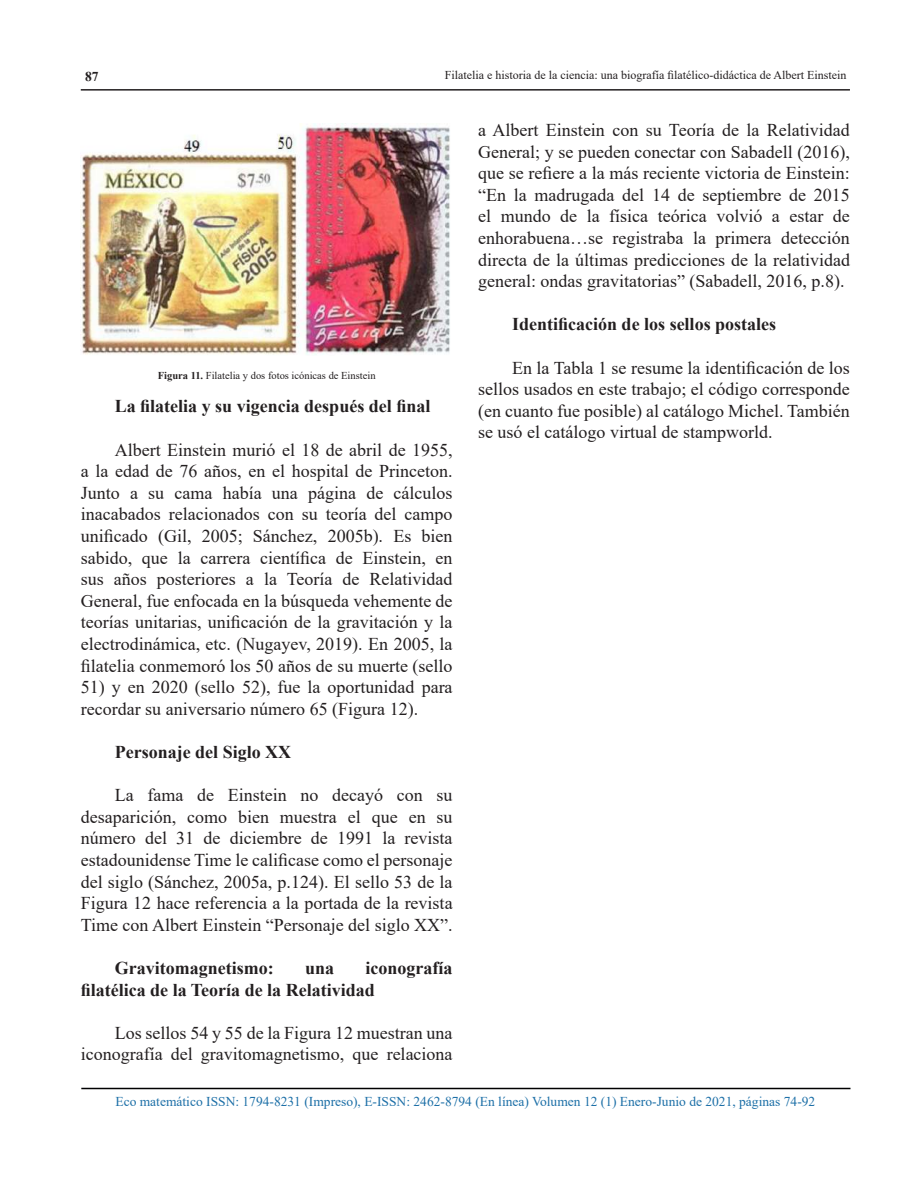
<style>
.page{position:relative;width:918px;height:1188px;background:#fff}
.page>*{position:absolute;margin:0;border:0;box-sizing:border-box;transform-origin:0 0}
.t1{font:18px/21.6px "Times New Roman";color:#231f20;text-align:justify}
.t2{font:700 18px/21.6px "Times New Roman";color:#231f20}
.t3{font:13.5px "Times New Roman";color:#1c6fa7}
.t4{font:700 13.5px "Times New Roman";color:#231f20}
.t5{font:12px "Times New Roman";color:#231f20}
.t6{font:10.5px "Times New Roman";color:#231f20}
.s1{font-weight:700}
</style>
<div class="page">
<hr style="left:81px;top:1088px;width:769px;height:1px;background:#000001">
<hr style="left:81px;top:89px;width:769px;height:2px;background:#231f20">
<img style="left:81px;top:123px;width:369px;height:232px">
<p class="t4" style="left:85px;top:67px;width:15px">87</p>
<p class="t5" style="left:445px;top:66px;width:403px">Filatelia e historia de la ciencia: una biografía filatélico-didáctica de Albert Einstein</p>
<p class="t6" style="left:158px;top:368px;width:219px"><span class="s1">Figura 11.</span> Filatelia y dos fotos icónicas de Einstein</p>
<p class="t2" style="left:115px;top:395px;width:317px">La filatelia y su vigencia después del final</p>
<p class="t1" style="left:81px;top:438px;width:373px;text-indent:34px">Albert Einstein murió el 18 de abril de 1955, a la edad de 76 años, en el hospital de Princeton.<br>Junto a su cama había una página de cálculos inacabados relacionados con su teoría del campo unificado (Gil, 2005; Sánchez, 2005b). Es bien sabido, que la carrera científica de Einstein, en sus años posteriores a la Teoría de Relatividad General, fue enfocada en la búsqueda vehemente de teorías unitarias, unificación de la gravitación y la electrodinámica, etc. (Nugayev, 2019). En 2005, la filatelia conmemoró los 50 años de su muerte (sello</p>
<p class="t1" style="left:81px;top:676px;width:373px">51) y en 2020 (sello 52), fue la oportunidad para recordar su aniversario número 65 (Figura 12).</p>
<p class="t2" style="left:115px;top:741px;width:178px">Personaje del Siglo XX</p>
<p class="t1" style="left:81px;top:784px;width:373px;text-indent:34px">La fama de Einstein no decayó con su desaparición, como bien muestra el que en su número del 31 de diciembre de 1991 la revista estadounidense Time le calificase como el personaje del siglo (Sánchez, 2005a, p.124). El sello 53 de la Figura 12 hace referencia a la portada de la revista Time con Albert Einstein “Personaje del siglo XX”.</p>
<p class="t2" style="left:115px;top:957px;width:160px">Gravitomagnetismo:</p>
<p class="t2" style="left:305px;top:957px;width:31px">una</p>
<p class="t2" style="left:81px;top:957px;width:373px;text-indent:285px">iconografía filatélica de la Teoría de la Relatividad</p>
<p class="t1" style="left:81px;top:1021px;width:373px;text-align:right">Los sellos 54 y 55 de la Figura 12 muestran una iconografía del gravitomagnetismo, que relaciona</p>
<p class="t1" style="left:478px;top:119px;width:373px">a Albert Einstein con su Teoría de la Relatividad General; y se pueden conectar con Sabadell (2016), que se refiere a la más reciente victoria de Einstein: “En la madrugada del 14 de septiembre de 2015 el mundo de la física teórica volvió a estar de enhorabuena…se registraba la primera detección directa de la últimas predicciones de la relatividad general: ondas gravitatorias” (Sabadell, 2016, p.8).</p>
<p class="t2" style="left:512px;top:313px;width:266px">Identificación de los sellos postales</p>
<p class="t1" style="left:478px;top:356px;width:373px;text-indent:34px">En la Tabla 1 se resume la identificación de los sellos usados en este trabajo; el código corresponde (en cuanto fue posible) al catálogo Michel. También se usó el catálogo virtual de stampworld.</p>
<p class="t3" style="left:115px;top:1092px;width:701px">Eco matemático ISSN: 1794-8231 (Impreso), E-ISSN: 2462-8794 (En línea) Volumen 12 (1) Enero-Junio de 2021, páginas 74-92</p>
</div>
